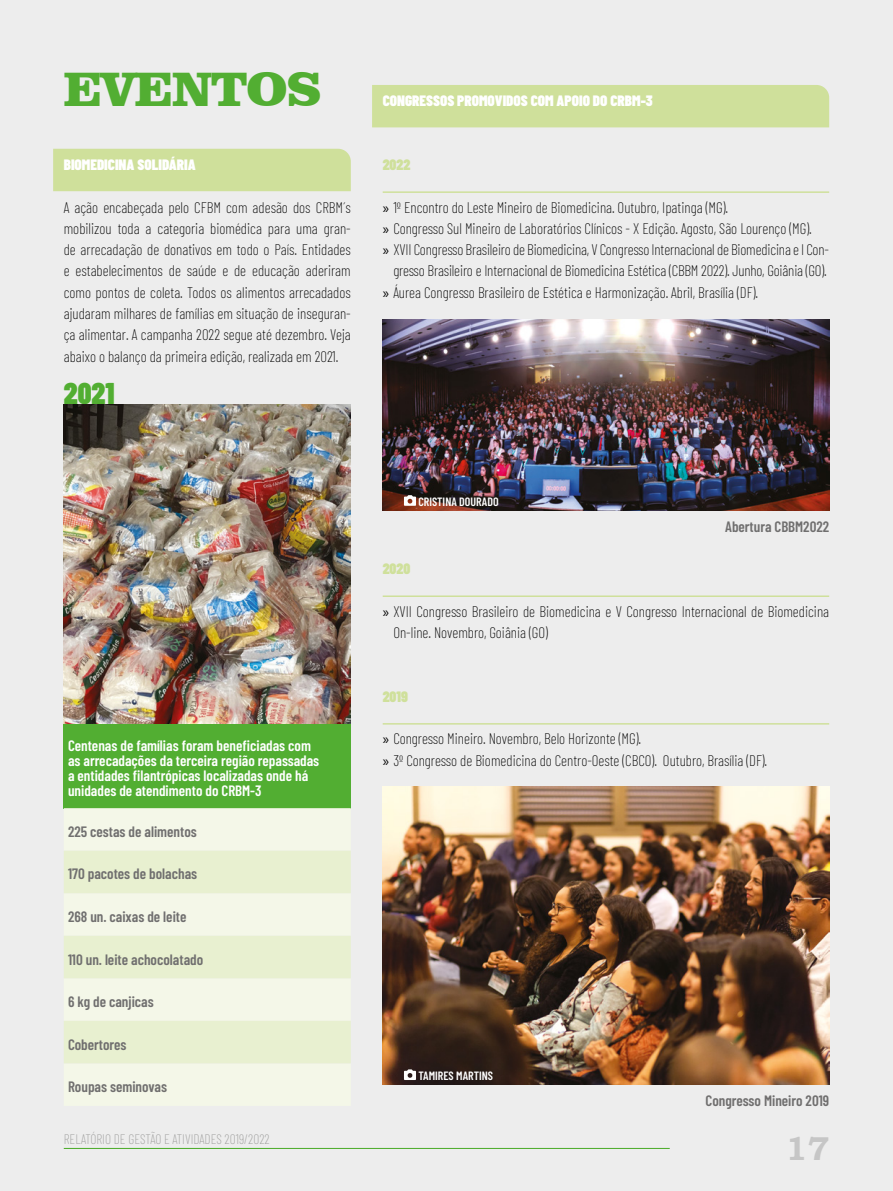
<style>
.page{position:relative;width:893px;height:1191px;background:#ededed}
.page>*{position:absolute;margin:0;border:0;box-sizing:border-box;transform-origin:0 0}
.t1{font:900 49.5px "Clarendon BT";letter-spacing:-.03em;color:#52ae32}
.t2{font:700 33px "Bookman Old Style";color:#c6c6c6}
.t3{font:900 30px "Barlow Condensed";color:#52ae32}
.t4{font:200 15px/21.3px "Barlow Condensed";color:#000}
.t5{font:600 15px "Barlow Condensed";color:#706f6f}
.t6{font:600 15px/15px "Barlow Condensed";color:#fff}
.t7{font:900 15px "Barlow Condensed";color:#fff}
.t8{font:900 15px "Barlow Condensed";color:#cfe09b}
.t9{font:200 13.5px "Barlow Condensed";color:#9d9d9c}
.t10{font:600 12px "Barlow Condensed";color:#fff}
.s1{font-family:"Myriad Pro";font-weight:400}
</style>
<div class="page">
<div style="left:372px;top:85px;width:457px;height:42px;background:#cfe09b"></div>
<hr style="left:383px;top:191px;width:446px;height:2px;background:#cfe09b">
<hr style="left:383px;top:595px;width:446px;height:2px;background:#cfe09b">
<hr style="left:383px;top:723px;width:446px;height:1px;background:#cfe09b">
<img style="left:383px;top:787px;width:446px;height:297px">
<div style="left:53px;top:149px;width:298px;height:42px;background:#cfe09b"></div>
<div style="left:64px;top:723px;width:287px;height:85px;background:#52ae32"></div>
<div style="left:64px;top:808px;width:287px;height:256px;background:#f4f7e8"></div>
<svg style="left:64px;top:850px;width:287px;height:213px;fill:#e8f0d0"></svg>
<img style="left:383px;top:319px;width:446px;height:191px">
<svg style="left:404px;top:495px;width:12px;height:11px"></svg>
<svg style="left:404px;top:1069px;width:12px;height:11px"></svg>
<img style="left:64px;top:404px;width:287px;height:319px">
<hr style="left:64px;top:1147px;width:606px;height:2px;background:#52ae32">
<h1 class="t1" style="left:64px;top:59px;width:259px">EVENTOS</h1>
<p class="t7" style="left:64px;top:154px;width:134px">BIOMEDICINA SOLIDÁRIA</p>
<p class="t4" style="left:64px;top:195px;width:289px;text-align:justify">A ação encabeçada pelo CFBM com adesão dos CRBM´s mobilizou toda a categoria biomédica para uma gran&shy;de arrecadação de donativos em todo o País. Entidades e estabelecimentos de saúde e de educação aderiram como pontos de coleta. Todos os alimentos arrecadados ajudaram milhares de famílias em situação de inseguran&shy;ça alimentar. A campanha 2022 segue até dezembro. Veja abaixo o balanço da primeira edição, realizada em 2021.</p>
<h3 class="t3" style="left:64px;top:372px;width:52px">2021</h3>
<p class="t7" style="left:383px;top:90px;width:271px">CONGRESSOS PROMOVIDOS COM APOIO DO CRBM-3</p>
<p class="t8" style="left:383px;top:154px;width:29px">2022</p>
<p class="t4" style="left:383px;top:195px;width:347px"><span class="s1">»</span> 1º Encontro do Leste Mineiro de Biomedicina. Outubro, Ipatinga (MG).</p>
<p class="t4" style="left:383px;top:217px;width:430px"><span class="s1">»</span> Congresso Sul Mineiro de Laboratórios Clínicos - X Edição. Agosto, São Lourenço (MG).</p>
<p class="t4" style="left:383px;top:238px;width:448px"><span class="s1">»</span> XVII Congresso Brasileiro de Biomedicina, V Congresso Internacional de Biomedicina e I Con-</p>
<p class="t4" style="left:393px;top:259px;width:435px">gresso Brasileiro e Internacional de Biomedicina Estética (CBBM 2022). Junho, Goiânia (GO).</p>
<p class="t4" style="left:383px;top:281px;width:377px"><span class="s1">»</span> Áurea Congresso Brasileiro de Estética e Harmonização. Abril, Brasília (DF).</p>
<p class="t6" style="left:68px;top:736px;width:253px">Centenas de famílias foram beneficiadas com as arrecadações da terceira região repassadas a entidades filantrópicas localizadas onde há unidades de atendimento do CRBM-3</p>
<p class="t5" style="left:68px;top:821px;width:130px">225 cestas de alimentos</p>
<p class="t5" style="left:68px;top:863px;width:131px">170 pacotes de bolachas</p>
<p class="t5" style="left:68px;top:906px;width:120px">268 un. caixas de leite</p>
<p class="t5" style="left:68px;top:948px;width:137px">110 un. leite achocolatado</p>
<p class="t5" style="left:68px;top:991px;width:87px">6 kg de canjicas</p>
<p class="t5" style="left:68px;top:1033px;width:60px">Cobertores</p>
<p class="t5" style="left:68px;top:1076px;width:100px">Roupas seminovas</p>
<p class="t10" style="left:418px;top:493px;width:82px">CRISTINA DOURADO</p>
<p class="t5" style="left:725px;top:515px;width:106px">Abertura CBBM2022</p>
<p class="t8" style="left:383px;top:558px;width:29px">2020</p>
<p class="t4" style="left:393px;top:599px;width:437px;text-indent:-11px"><span class="s1">»</span> XVII Congresso Brasileiro de Biomedicina e V Congresso Internacional de Biomedicina<br>On-line. Novembro, Goiânia (GO)</p>
<p class="t8" style="left:383px;top:686px;width:27px">2019</p>
<p class="t4" style="left:383px;top:727px;width:386px"><span class="s1">»</span> Congresso Mineiro. Novembro, Belo Horizonte (MG).<br><span class="s1">»</span> 3º Congresso de Biomedicina do Centro-Oeste (CBCO). Outubro, Brasília (DF).</p>
<p class="t10" style="left:418px;top:1067px;width:76px">TAMIRES MARTINS</p>
<p class="t5" style="left:706px;top:1089px;width:125px">Congresso Mineiro 2019</p>
<p class="t9" style="left:64px;top:1129px;width:207px">RELATÓRIO DE GESTÃO E ATIVIDADES 2019/2022</p>
<h2 class="t2" style="left:786px;top:1125px;width:45px">17</h2>
</div>
